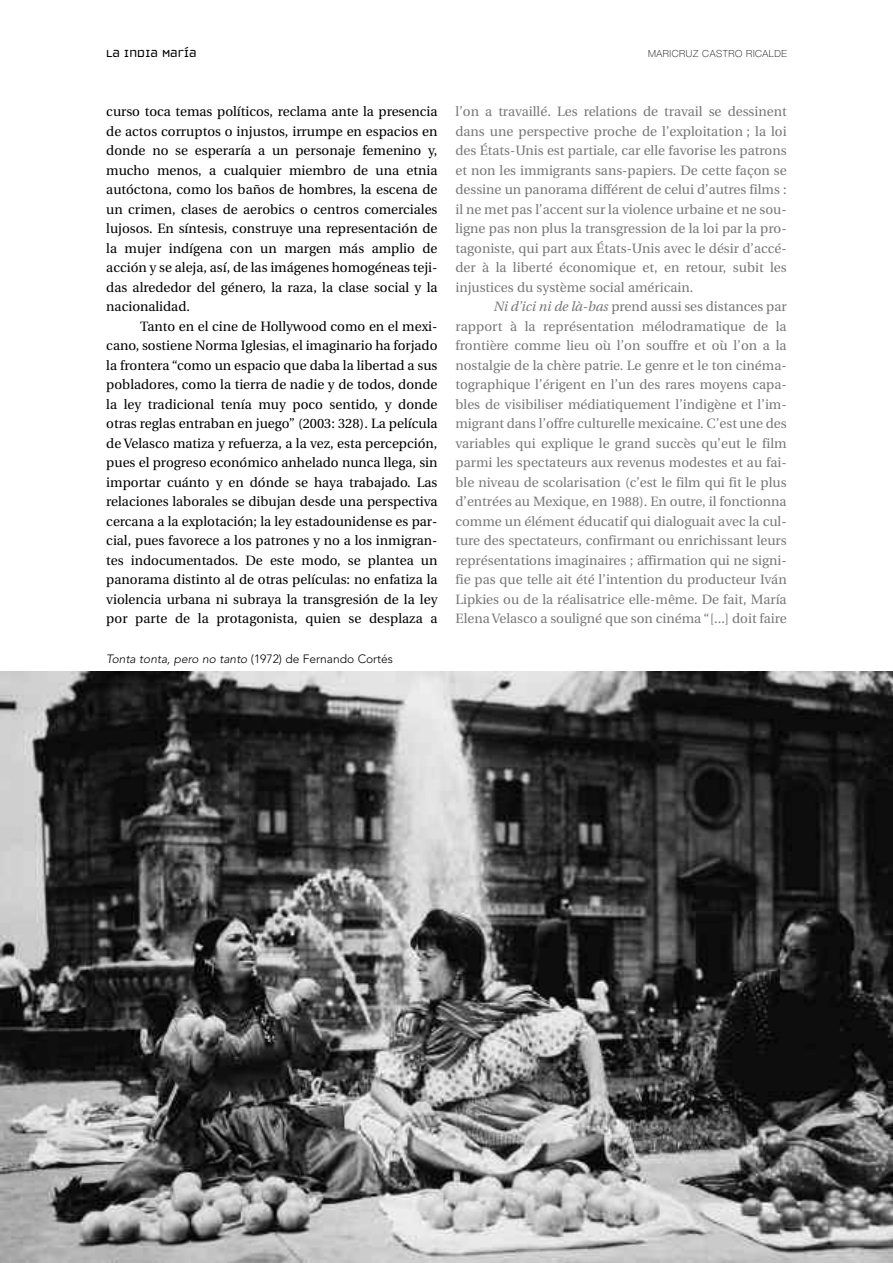
<style>
.page{position:relative;width:893px;height:1263px;background:#fff}
.page>*{position:absolute;margin:0;border:0;box-sizing:border-box;transform-origin:0 0}
.t1{font:15px "Cholla Unicase";color:#000}
.t2{font:13.5px "Utopia";color:#787878}
.t3{font:13.5px "Utopia";color:#000}
.t4{font:italic 300 12px "Avenir";color:#000}
.t5{font:100 9.75px "Helvetica Neue East A";letter-spacing:.055em;color:#000}
.s1{font-style:normal}
.s2{font-style:italic}
</style>
<div class="page">
<img style="left:0;top:672px;width:893px;height:591px">
<p class="t1" style="left:106px;top:43px;width:92px">La India María</p>
<p class="t5" style="left:648px;top:50px;width:140px">MARICRUZ CASTRO RICALDE</p>
<p class="t3" style="left:106px;top:106px;width:333px">curso toca temas políticos, reclama ante la presencia</p>
<p class="t3" style="left:106px;top:126px;width:333px">de actos corruptos o injustos, irrumpe en espacios en</p>
<p class="t3" style="left:106px;top:145px;width:333px">donde no se esperaría a un personaje femenino y,</p>
<p class="t3" style="left:106px;top:165px;width:333px">mucho menos, a cualquier miembro de una etnia</p>
<p class="t3" style="left:106px;top:184px;width:333px">autóctona, como los baños de hombres, la escena de</p>
<p class="t3" style="left:106px;top:204px;width:333px">un crimen, clases de aerobics o centros comerciales</p>
<p class="t3" style="left:106px;top:223px;width:333px">lujosos. En síntesis, construye una representación de</p>
<p class="t3" style="left:106px;top:243px;width:333px">la mujer indígena con un margen más amplio de</p>
<p class="t3" style="left:106px;top:262px;width:333px">acción y se aleja, así, de las imágenes homogéneas teji-</p>
<p class="t3" style="left:106px;top:282px;width:333px">das alrededor del género, la raza, la clase social y la</p>
<p class="t3" style="left:106px;top:301px;width:85px">nacionalidad.</p>
<p class="t3" style="left:140px;top:321px;width:299px">Tanto en el cine de Hollywood como en el mexi-</p>
<p class="t3" style="left:106px;top:340px;width:333px">cano, sostiene Norma Iglesias, el imaginario ha forjado</p>
<p class="t3" style="left:106px;top:360px;width:333px">la frontera “como un espacio que daba la libertad a sus</p>
<p class="t3" style="left:106px;top:379px;width:333px">pobladores, como la tierra de nadie y de todos, donde</p>
<p class="t3" style="left:106px;top:399px;width:333px">la ley tradicional tenía muy poco sentido, y donde</p>
<p class="t3" style="left:106px;top:418px;width:333px">otras reglas entraban en juego” (2003: 328). La película</p>
<p class="t3" style="left:106px;top:438px;width:333px">de Velasco matiza y refuerza, a la vez, esta percepción,</p>
<p class="t3" style="left:106px;top:457px;width:333px">pues el progreso económico anhelado nunca llega, sin</p>
<p class="t3" style="left:106px;top:477px;width:333px">importar cuánto y en dónde se haya trabajado. Las</p>
<p class="t3" style="left:106px;top:496px;width:333px">relaciones laborales se dibujan desde una perspectiva</p>
<p class="t3" style="left:106px;top:516px;width:333px">cercana a la explotación; la ley estadounidense es par-</p>
<p class="t3" style="left:106px;top:535px;width:333px">cial, pues favorece a los patrones y no a los inmigran-</p>
<p class="t3" style="left:106px;top:555px;width:333px">tes indocumentados. De este modo, se plantea un</p>
<p class="t3" style="left:106px;top:574px;width:333px">panorama distinto al de otras películas: no enfatiza la</p>
<p class="t3" style="left:106px;top:594px;width:333px">violencia urbana ni subraya la transgresión de la ley</p>
<p class="t3" style="left:106px;top:613px;width:333px">por parte de la protagonista, quien se desplaza a</p>
<p class="t4" style="left:106px;top:654px;width:288px">Tonta tonta, pero no tanto <span class="s1">(1972) de Fernando Cortés</span></p>
<p class="t2" style="left:455px;top:106px;width:333px">l’on a travaillé. Les relations de travail se dessinent</p>
<p class="t2" style="left:455px;top:126px;width:333px">dans une perspective proche de l’exploitation ; la loi</p>
<p class="t2" style="left:455px;top:145px;width:333px">des États-Unis est partiale, car elle favorise les patrons</p>
<p class="t2" style="left:455px;top:165px;width:333px">et non les immigrants sans-papiers. De cette façon se</p>
<p class="t2" style="left:455px;top:184px;width:333px">dessine un panorama différent de celui d’autres films :</p>
<p class="t2" style="left:455px;top:204px;width:333px">il ne met pas l’accent sur la violence urbaine et ne sou-</p>
<p class="t2" style="left:455px;top:223px;width:333px">ligne pas non plus la transgression de la loi par la pro-</p>
<p class="t2" style="left:455px;top:243px;width:333px">tagoniste, qui part aux États-Unis avec le désir d’accé-</p>
<p class="t2" style="left:455px;top:262px;width:333px">der à la liberté économique et, en retour, subit les</p>
<p class="t2" style="left:455px;top:282px;width:239px">injustices du système social américain.</p>
<p class="t2" style="left:494px;top:301px;width:294px"><span class="s2">Ni d’ici ni de là-bas</span> prend aussi ses distances par</p>
<p class="t2" style="left:455px;top:321px;width:333px">rapport à la représentation mélodramatique de la</p>
<p class="t2" style="left:455px;top:340px;width:333px">frontière comme lieu où l’on souffre et où l’on a la</p>
<p class="t2" style="left:455px;top:360px;width:333px">nostalgie de la chère patrie. Le genre et le ton cinéma-</p>
<p class="t2" style="left:455px;top:379px;width:333px">tographique l’érigent en l’un des rares moyens capa-</p>
<p class="t2" style="left:455px;top:399px;width:333px">bles de visibiliser médiatiquement l’indigène et l’im-</p>
<p class="t2" style="left:455px;top:418px;width:333px">migrant dans l’offre culturelle mexicaine. C’est une des</p>
<p class="t2" style="left:455px;top:438px;width:333px">variables qui explique le grand succès qu’eut le film</p>
<p class="t2" style="left:455px;top:457px;width:333px">parmi les spectateurs aux revenus modestes et au fai-</p>
<p class="t2" style="left:455px;top:477px;width:333px">ble niveau de scolarisation (c’est le film qui fit le plus</p>
<p class="t2" style="left:455px;top:496px;width:333px">d’entrées au Mexique, en 1988). En outre, il fonctionna</p>
<p class="t2" style="left:455px;top:516px;width:333px">comme un élément éducatif qui dialoguait avec la cul-</p>
<p class="t2" style="left:455px;top:535px;width:333px">ture des spectateurs, confirmant ou enrichissant leurs</p>
<p class="t2" style="left:455px;top:555px;width:333px">représentations imaginaires ; affirmation qui ne signi-</p>
<p class="t2" style="left:455px;top:574px;width:333px">fie pas que telle ait été l’intention du producteur Iván</p>
<p class="t2" style="left:455px;top:594px;width:333px">Lipkies ou de la réalisatrice elle-même. De fait, María</p>
<p class="t2" style="left:455px;top:613px;width:333px">ElenaVelasco a souligné que son cinéma “[...] doit faire</p>
</div>
